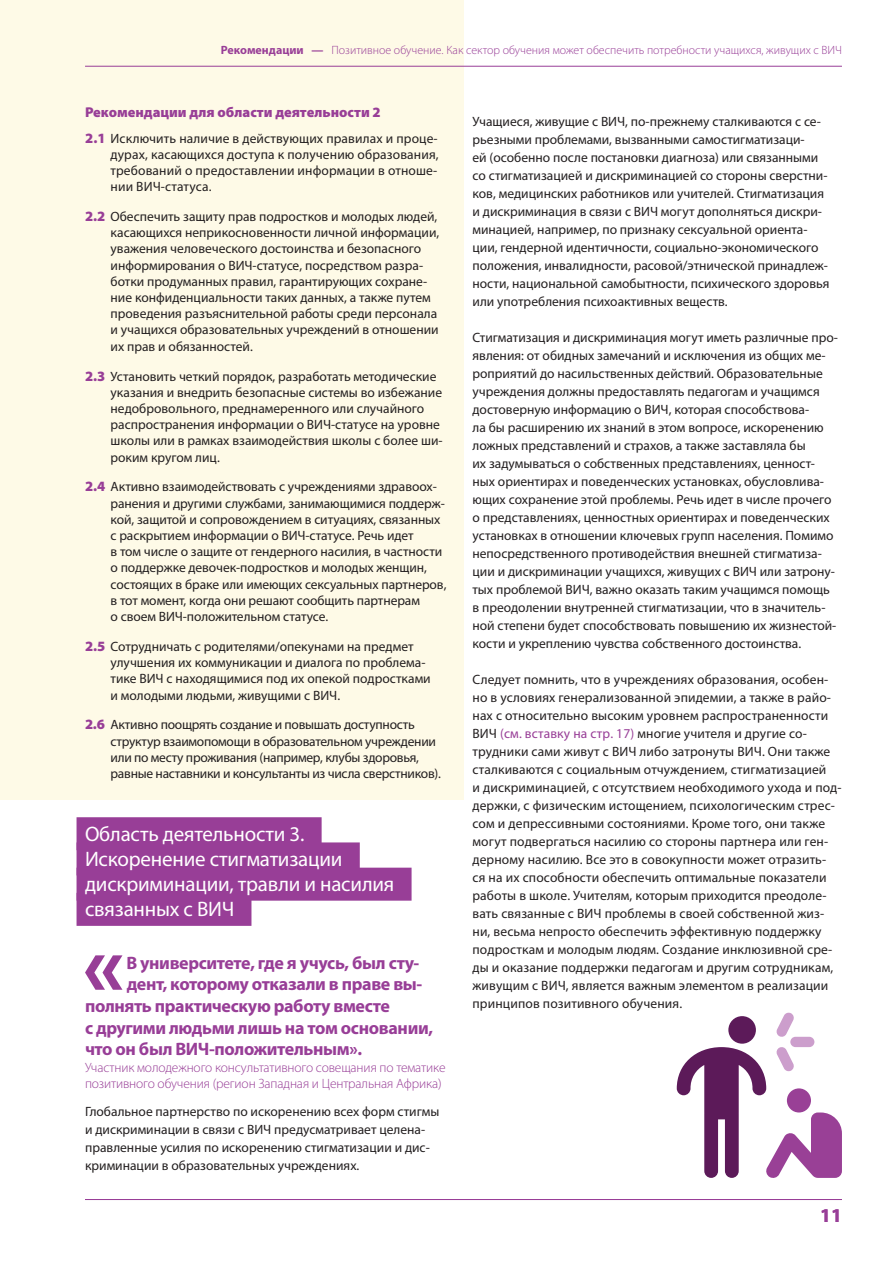
<style>
.page{position:relative;width:893px;height:1263px;background:#fff}
.page>*{position:absolute;margin:0;border:0;box-sizing:border-box;transform-origin:0 0}
.t1{font:21px "Myriad Pro";letter-spacing:-.01em;color:#fff}
.t2{font:700 19.5px "Myriad Pro";color:#983e97}
._04_Osnovnoy_podzag{font:700 18px "Myriad Pro";letter-spacing:-.02em;color:#983e97}
.t3{font:900 14.25px "Myriad Pro";color:#983e97}
._02_Osnovnoy{font:13.5px/18px "Myriad Pro";color:#231f20}
._02_Osnovnoy-2{font:13.5px/16.2px "Myriad Pro";letter-spacing:-.02em;color:#231f20}
._04_Osnovnoy_podzag-2{font:300 13.5px/16.2px "Myriad Pro";letter-spacing:-.01em;color:#983e97}
.t4{font:300 12px "Myriad Pro";color:#983e97}
.s1{font-weight:700}
.s2{font-weight:900;font-size:14.25px;color:#983e97}
.s3{color:#983e97}
</style>
<div class="page">
<div style="left:0;top:0;width:463px;height:799px;background:#fefae7"></div>
<hr style="left:85px;top:66px;width:757px;height:1px;background:#983e97">
<hr style="left:85px;top:1199px;width:757px;height:1px;background:#983e97">
<div style="left:77px;top:817px;width:245px;height:33px;background:#983e97"></div>
<div style="left:77px;top:842px;width:283px;height:33px;background:#983e97"></div>
<div style="left:77px;top:868px;width:335px;height:33px;background:#983e97"></div>
<div style="left:77px;top:893px;width:174px;height:33px;background:#983e97"></div>
<svg style="left:85px;top:955px;width:37px;height:35px"></svg>
<div style="left:728px;top:1016px;width:28px;height:28px;background:#5c1a59;border-radius:50%"></div>
<div style="left:790px;top:1037px;width:24px;height:10px;background:#cc9ecc;border-radius:5px"></div>
<svg style="left:776px;top:1012px;width:18px;height:25px"></svg>
<svg style="left:677px;top:1046px;width:165px;height:132px"></svg>
<p class="t4" style="left:221px;top:42px;width:623px"><span class="s1">Рекомендации —</span> Позитивное обучение. Как сектор обучения может обеспечить потребности учащихся, живущих с ВИЧ</p>
<p class="t3" style="left:85px;top:102px;width:297px">Рекомендации для области деятельности 2</p>
<p class="_02_Osnovnoy" style="left:111px;top:130px;width:330px;line-height:16.2px;text-align:justify;text-indent:-26px"><span class="s2">2.1</span> Исключить наличие в действующих правилах и проце&shy;дурах, касающихся доступа к получению образования, требований о предоставлении информации в отноше&shy;нии ВИЧ-статуса.</p>
<p class="_02_Osnovnoy" style="left:111px;top:208px;width:330px;line-height:16.2px;text-indent:-26px"><span class="s2">2.2</span> Обеспечить защиту прав подростков и молодых людей, касающихся неприкосновенности личной информации, уважения человеческого достоинства и безопасного информирования о ВИЧ-статусе, посредством разра&shy;ботки продуманных правил, гарантирующих сохране&shy;ние конфиденциальности таких данных, а также путем проведения разъяснительной работы среди персонала и учащихся образовательных учреждений в отношении их прав и обязанностей.</p>
<p class="_02_Osnovnoy" style="left:111px;top:368px;width:334px;line-height:16.2px;text-indent:-26px"><span class="s2">2.3</span> Установить четкий порядок, разработать методические указания и внедрить безопасные системы во избежание недобровольного, преднамеренного или случайного распространения информации о ВИЧ-статусе на уровне школы или в рамках взаимодействия школы с более ши&shy;роким кругом лиц.</p>
<p class="_02_Osnovnoy" style="left:111px;top:479px;width:337px;line-height:16.2px;text-indent:-26px"><span class="s2">2.4</span> Активно взаимодействовать с учреждениями здравоох&shy;ранения и другими службами, занимающимися поддерж&shy;кой, защитой и сопровождением в ситуациях, связанных с раскрытием информации о ВИЧ-статусе. Речь идет<br>в том числе о защите от гендерного насилия, в частности о поддержке девочек-подростков и молодых женщин, состоящих в браке или имеющих сексуальных партнеров, в тот момент, когда они решают сообщить партнерам<br>о своем ВИЧ-положительном статусе.</p>
<p class="_02_Osnovnoy" style="left:111px;top:638px;width:322px;line-height:16.2px;text-indent:-26px"><span class="s2">2.5</span> Сотрудничать с родителями/опекунами на предмет улучшения их коммуникации и диалога по проблема&shy;тике ВИЧ с находящимися под их опекой подростками и молодыми людьми, живущими с ВИЧ.</p>
<p class="_02_Osnovnoy-2" style="left:111px;top:716px;width:332px;text-indent:-26px"><span class="s2">2.6</span> Активно поощрять создание и повышать доступность структур взаимопомощи в образовательном учреждении или по месту проживания (например, клубы здоровья, равные наставники и консультанты из числа сверстников).</p>
<p class="t1" style="left:85px;top:821px;width:221px">Область деятельности 3.</p>
<p class="t1" style="left:85px;top:846px;width:259px">Искоренение стигматизации</p>
<p class="t1" style="left:85px;top:871px;width:311px">дискриминации, травли и насилия</p>
<p class="t1" style="left:85px;top:896px;width:151px">связанных с ВИЧ</p>
<p class="_04_Osnovnoy_podzag" style="left:126px;top:951px;width:294px">В университете, где я учусь, был сту-</p>
<p class="_04_Osnovnoy_podzag" style="left:127px;top:973px;width:297px">дент, которому отказали в праве вы-</p>
<p class="_04_Osnovnoy_podzag" style="left:85px;top:994px;width:306px">полнять практическую работу вместе</p>
<p class="_04_Osnovnoy_podzag" style="left:85px;top:1016px;width:350px">с другими людьми лишь на том основании,</p>
<p class="_04_Osnovnoy_podzag" style="left:85px;top:1037px;width:279px">что он был ВИЧ-положительным».</p>
<p class="_04_Osnovnoy_podzag-2" style="left:85px;top:1059px;width:362px">Участник молодежного консультативного совещания по тематике позитивного обучения (регион Западная и Центральная Африка)</p>
<p class="_02_Osnovnoy" style="left:85px;top:1102px;width:356px">Глобальное партнерство по искоренению всех форм стигмы и дискриминации в связи с ВИЧ предусматривает целена&shy;правленные усилия по искоренению стигматизации и дис&shy;криминации в образовательных учреждениях.</p>
<p class="_02_Osnovnoy" style="left:472px;top:112px;width:359px">Учащиеся, живущие с ВИЧ, по-прежнему сталкиваются с се&shy;рьезными проблемами, вызванными самостигматизаци-<br>ей (особенно после постановки диагноза) или связанными со стигматизацией и дискриминацией со стороны сверстни&shy;ков, медицинских работников или учителей. Стигматизация и дискриминация в связи с ВИЧ могут дополняться дискри&shy;минацией, например, по признаку сексуальной ориента&shy;ции, гендерной идентичности, социально-экономического положения, инвалидности, расовой/этнической принадлеж&shy;ности, национальной самобытности, психического здоровья или употребления психоактивных веществ.</p>
<p class="_02_Osnovnoy" style="left:472px;top:328px;width:367px">Стигматизация и дискриминация могут иметь различные про&shy;явления: от обидных замечаний и исключения из общих ме&shy;роприятий до насильственных действий. Образовательные учреждения должны предоставлять педагогам и учащимся достоверную информацию о ВИЧ, которая способствова-<br>ла бы расширению их знаний в этом вопросе, искоренению ложных представлений и страхов, а также заставляла бы<br>их задумываться о собственных представлениях, ценност&shy;ных ориентирах и поведенческих установках, обусловлива&shy;ющих сохранение этой проблемы. Речь идет в числе прочего о представлениях, ценностных ориентирах и поведенческих установках в отношении ключевых групп населения. Помимо непосредственного противодействия внешней стигматиза&shy;ции и дискриминации учащихся, живущих с ВИЧ или затрону&shy;тых проблемой ВИЧ, важно оказать таким учащимся помощь в преодолении внутренней стигматизации, что в значитель&shy;ной степени будет способствовать повышению их жизнестой&shy;кости и укреплению чувства собственного достоинства.</p>
<p class="_02_Osnovnoy" style="left:472px;top:670px;width:371px">Следует помнить, что в учреждениях образования, особен&shy;но в условиях генерализованной эпидемии, а также в райо&shy;нах с относительно высоким уровнем распространенности ВИЧ <span class="s3">(см. вставку на стр. 17)</span> многие учителя и другие со&shy;трудники сами живут с ВИЧ либо затронуты ВИЧ. Они также сталкиваются с социальным отчуждением, стигматизацией<br>и дискриминацией, с отсутствием необходимого ухода и под&shy;держки, с физическим истощением, психологическим стрес&shy;сом и депрессивными состояниями. Кроме того, они также могут подвергаться насилию со стороны партнера или ген&shy;дерному насилию. Все это в совокупности может отразить&shy;ся на их способности обеспечить оптимальные показатели работы в школе. Учителям, которым приходится преодоле&shy;вать связанные с ВИЧ проблемы в своей собственной жиз&shy;ни, весьма непросто обеспечить эффективную поддержку подросткам и молодым людям. Создание инклюзивной сре&shy;ды и оказание поддержки педагогам и другим сотрудникам, живущим с ВИЧ, является важным элементом в реализации принципов позитивного обучения.</p>
<h2 class="t2" style="left:820px;top:1203px;width:23px">11</h2>
</div>
